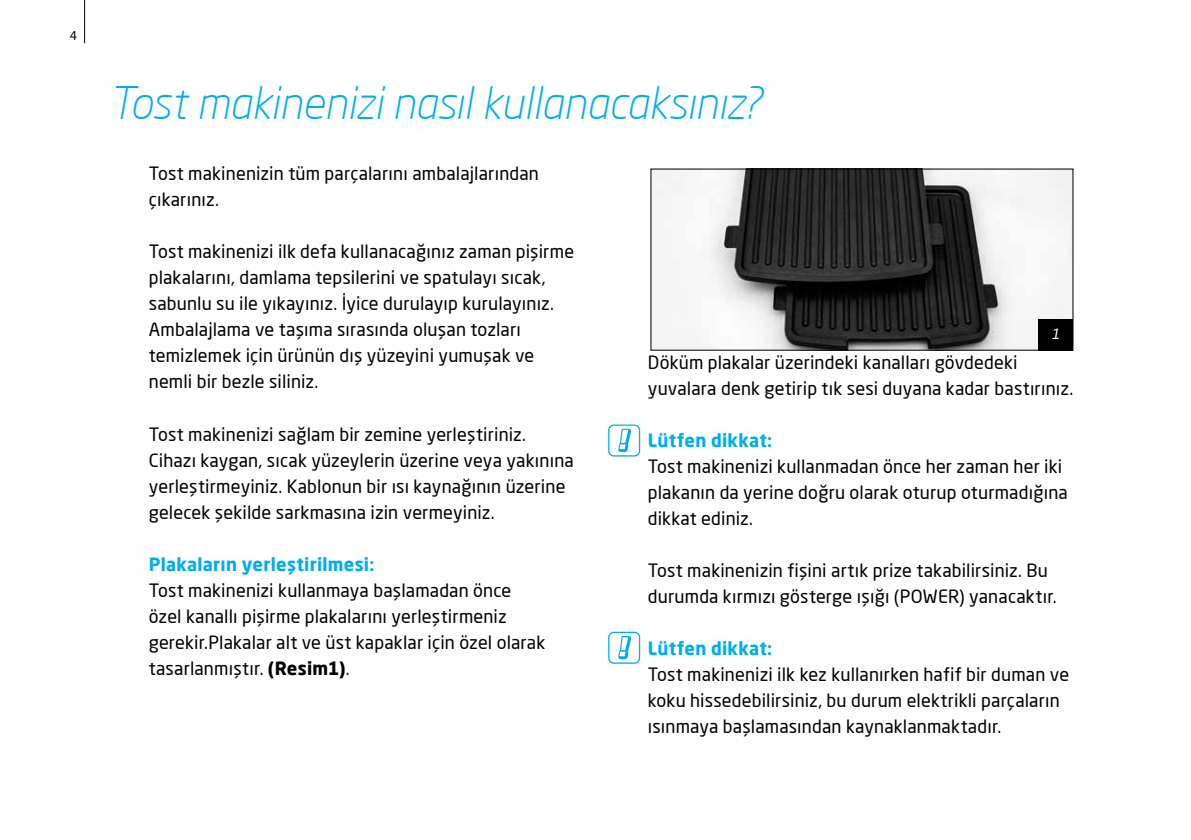
<style>
.page{position:relative;width:1191px;height:840px;background:#fff}
.page>*{position:absolute;margin:0;border:0;box-sizing:border-box;transform-origin:0 0}
.t1{font:italic 300 44px "Neo Sans Pro";letter-spacing:-.005em;color:#00aeef}
.t2{font:18px/26px "Neo Sans Pro";letter-spacing:.01em;color:#000}
.t3{font:700 18px "Neo Sans Pro";letter-spacing:.015em;color:#00aeef}
.t4{font:italic 14px "Neo Sans Pro";color:#fff}
.t5{font:12px "Neo Sans Pro";color:#000}
.s1{font-weight:700}
</style>
<div class="page">
<hr style="left:84px;top:0;width:1px;height:43px;background:#000">
<img style="left:652px;top:171px;width:419px;height:177px">
<div style="left:650px;top:169px;width:423px;height:181px;border:1px solid #000"></div>
<div style="left:1038px;top:318px;width:35px;height:32px;background:#000"></div>
<svg style="left:608px;top:631px;width:32px;height:32px"></svg>
<svg style="left:608px;top:424px;width:32px;height:32px"></svg>
<p class="t5" style="left:70px;top:28px;width:9px">4</p>
<h1 class="t1" style="left:109px;top:76px;width:654px">Tost makinenizi nasıl kullanacaksınız?</h1>
<p class="t2" style="left:149px;top:160px;width:392px">Tost makinenizin tüm parçalarını ambalajlarından çıkarınız.</p>
<p class="t2" style="left:149px;top:238px;width:427px">Tost makinenizi ilk defa kullanacağınız zaman pişirme plakalarını, damlama tepsilerini ve spatulayı sıcak, sabunlu su ile yıkayınız. İyice durulayıp kurulayınız.<br>Ambalajlama ve taşıma sırasında oluşan tozları temizlemek için ürünün dış yüzeyini yumuşak ve nemli bir bezle siliniz.</p>
<p class="t2" style="left:149px;top:420px;width:426px">Tost makinenizi sağlam bir zemine yerleştiriniz.<br>Cihazı kaygan, sıcak yüzeylerin üzerine veya yakınına yerleştirmeyiniz. Kablonun bir ısı kaynağının üzerine gelecek şekilde sarkmasına izin vermeyiniz.</p>
<p class="t3" style="left:149px;top:552px;width:227px">Plakaların yerleştirilmesi:</p>
<p class="t2" style="left:149px;top:576px;width:398px">Tost makinenizi kullanmaya başlamadan önce özel kanallı pişirme plakalarını yerleştirmeniz gerekir.Plakalar alt ve üst kapaklar için özel olarak tasarlanmıştır. <span class="s1">(Resim1)</span>.</p>
<p class="t4" style="left:1051px;top:325px;width:10px">1</p>
<p class="t2" style="left:648px;top:348px;width:427px">Döküm plakalar üzerindeki kanalları gövdedeki yuvalara denk getirip tık sesi duyana kadar bastırınız.</p>
<p class="t3" style="left:648px;top:428px;width:126px">Lütfen dikkat:</p>
<p class="t2" style="left:648px;top:452px;width:421px">Tost makinenizi kullanmadan önce her zaman her iki plakanın da yerine doğru olarak oturup oturmadığına dikkat ediniz.</p>
<p class="t2" style="left:648px;top:556px;width:410px">Tost makinenizin fişini artık prize takabilirsiniz. Bu durumda kırmızı gösterge ışığı (POWER) yanacaktır.</p>
<p class="t3" style="left:648px;top:636px;width:126px">Lütfen dikkat:</p>
<p class="t2" style="left:648px;top:660px;width:423px">Tost makinenizi ilk kez kullanırken hafif bir duman ve koku hissedebilirsiniz, bu durum elektrikli parçaların ısınmaya başlamasından kaynaklanmaktadır.</p>
</div>
